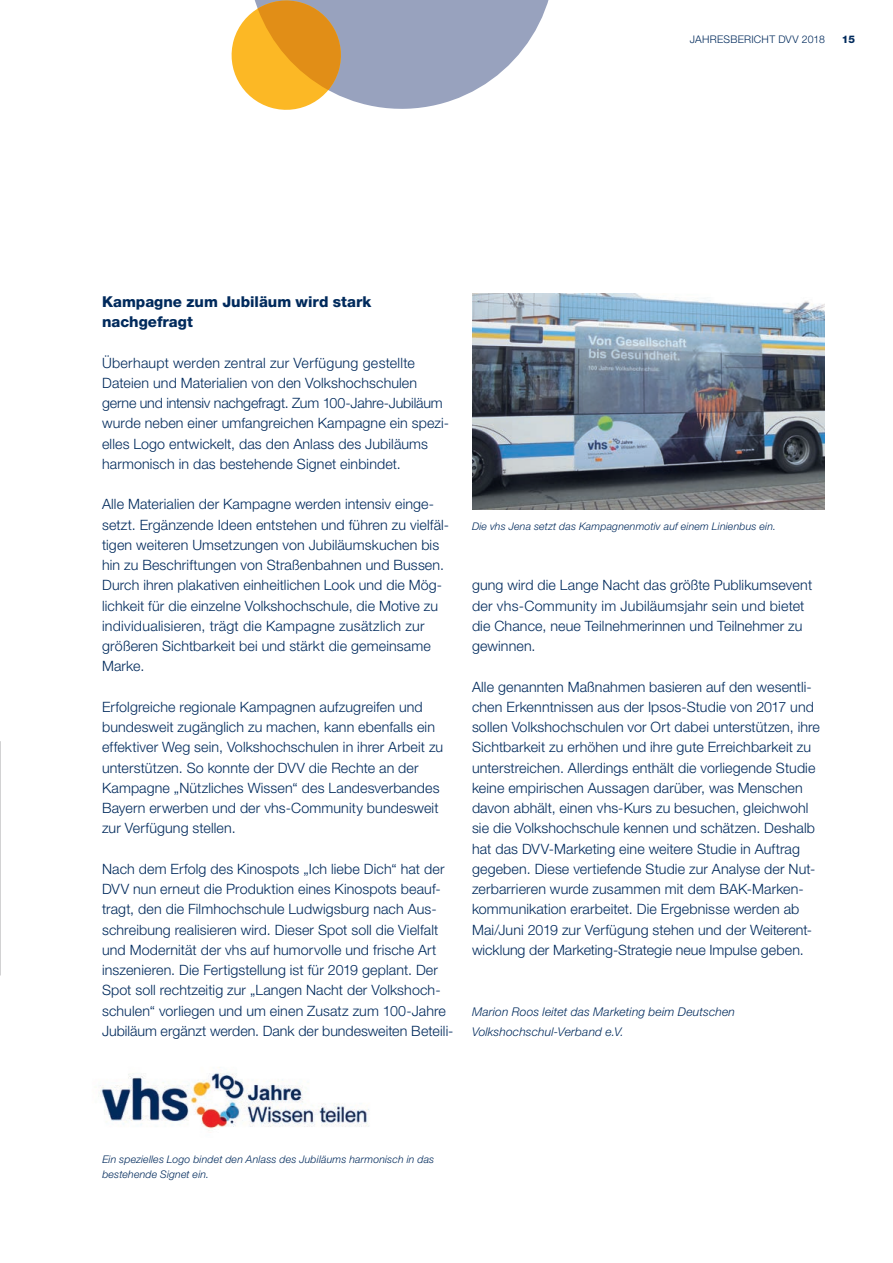
<style>
.page{position:relative;width:893px;height:1263px;background:#fff}
.page>*{position:absolute;margin:0;border:0;box-sizing:border-box;transform-origin:0 0}
.t1{font:800 15px/20.2px "Helvetica Neue LT Std";color:#002a5c}
.t2{font:300 14.25px/20.2px "Helvetica Neue LT Std";letter-spacing:.01em;color:#002a5c}
.t3{font:italic 300 12px/20.2px "Helvetica Neue LT Std";letter-spacing:.015em;color:#002a5c}
.t4{font:italic 300 10.5px/15px "Helvetica Neue LT Std";letter-spacing:.02em;color:#002a5c}
.t5{font:300 10.5px "Helvetica Neue LT Std";letter-spacing:.025em;color:#002a5c}
.t6{font:800 10.5px "Helvetica Neue LT Std";color:#002a5c}
</style>
<div class="page">
<svg style="left:0;top:741px;width:1px;height:234px"></svg>
<img style="left:472px;top:293px;width:353px;height:216px">
<img style="left:95px;top:1067px;width:274px;height:64px">
<svg style="left:231px;top:0;width:318px;height:110px"></svg>
<p class="t5" style="left:690px;top:32px;width:137px">JAHRESBERICHT DVV 2018</p>
<p class="t6" style="left:842px;top:33px;width:15px">15</p>
<p class="t1" style="left:102px;top:291px;width:271px">Kampagne zum Jubiläum wird stark nachgefragt</p>
<p class="t2" style="left:102px;top:352px;width:348px">Überhaupt werden zentral zur Verfügung gestellte Dateien und Materialien von den Volkshochschulen gerne und intensiv nachgefragt. Zum 100-Jahre-Jubiläum wurde neben einer umfangreichen Kampagne ein spezi&shy;elles Logo entwickelt, das den Anlass des Jubiläums harmonisch in das bestehende Signet einbindet.</p>
<p class="t2" style="left:102px;top:494px;width:349px">Alle Materialien der Kampagne werden intensiv einge&shy;setzt. Ergänzende Ideen entstehen und führen zu vielfäl&shy;tigen weiteren Umsetzungen von Jubiläumskuchen bis hin zu Beschriftungen von Straßenbahnen und Bussen.<br>Durch ihren plakativen einheitlichen Look und die Mög&shy;lichkeit für die einzelne Volkshochschule, die Motive zu individualisieren, trägt die Kampagne zusätzlich zur größeren Sichtbarkeit bei und stärkt die gemeinsame Marke.</p>
<p class="t2" style="left:102px;top:696px;width:343px">Erfolgreiche regionale Kampagnen aufzugreifen und bundesweit zugänglich zu machen, kann ebenfalls ein effektiver Weg sein, Volkshochschulen in ihrer Arbeit zu unterstützen. So konnte der DVV die Rechte an der Kampagne „Nützliches Wissen“ des Landesverbandes Bayern erwerben und der vhs-Community bundesweit zur Verfügung stellen.</p>
<p class="t2" style="left:102px;top:858px;width:353px">Nach dem Erfolg des Kinospots „Ich liebe Dich“ hat der DVV nun erneut die Produktion eines Kinospots beauf&shy;tragt, den die Filmhochschule Ludwigsburg nach Aus&shy;schreibung realisieren wird. Dieser Spot soll die Vielfalt und Modernität der vhs auf humorvolle und frische Art inszenieren. Die Fertigstellung ist für 2019 geplant. Der Spot soll rechtzeitig zur „Langen Nacht der Volkshoch&shy;schulen“ vorliegen und um einen Zusatz zum 100-Jahre Jubiläum ergänzt werden. Dank der bundesweiten Beteili-</p>
<p class="t4" style="left:472px;top:518px;width:305px">Die vhs Jena setzt das Kampagnenmotiv auf einem Linienbus ein.</p>
<p class="t2" style="left:472px;top:575px;width:342px">gung wird die Lange Nacht das größte Publikumsevent der vhs-Community im Jubiläumsjahr sein und bietet die Chance, neue Teilnehmerinnen und Teilnehmer zu gewinnen.</p>
<p class="t2" style="left:472px;top:676px;width:350px">Alle genannten Maßnahmen basieren auf den wesentli&shy;chen Erkenntnissen aus der Ipsos-Studie von 2017 und sollen Volkshochschulen vor Ort dabei unterstützen, ihre Sichtbarkeit zu erhöhen und ihre gute Erreichbarkeit zu unterstreichen. Allerdings enthält die vorliegende Studie keine empirischen Aussagen darüber, was Menschen davon abhält, einen vhs-Kurs zu besuchen, gleichwohl sie die Volkshochschule kennen und schätzen. Deshalb hat das DVV-Marketing eine weitere Studie in Auftrag gegeben. Diese vertiefende Studie zur Analyse der Nut&shy;zerbarrieren wurde zusammen mit dem BAK-Marken&shy;kommunikation erarbeitet. Die Ergebnisse werden ab Mai/Juni 2019 zur Verfügung stehen und der Weiterent&shy;wicklung der Marketing-Strategie neue Impulse geben.</p>
<p class="t3" style="left:472px;top:1001px;width:264px">Marion Roos leitet das Marketing beim Deutschen<br>Volkshochschul-Verband e.V.</p>
<p class="t4" style="left:102px;top:1151px;width:333px">Ein spezielles Logo bindet den Anlass des Jubiläums harmonisch in das bestehende Signet ein.</p>
</div>
